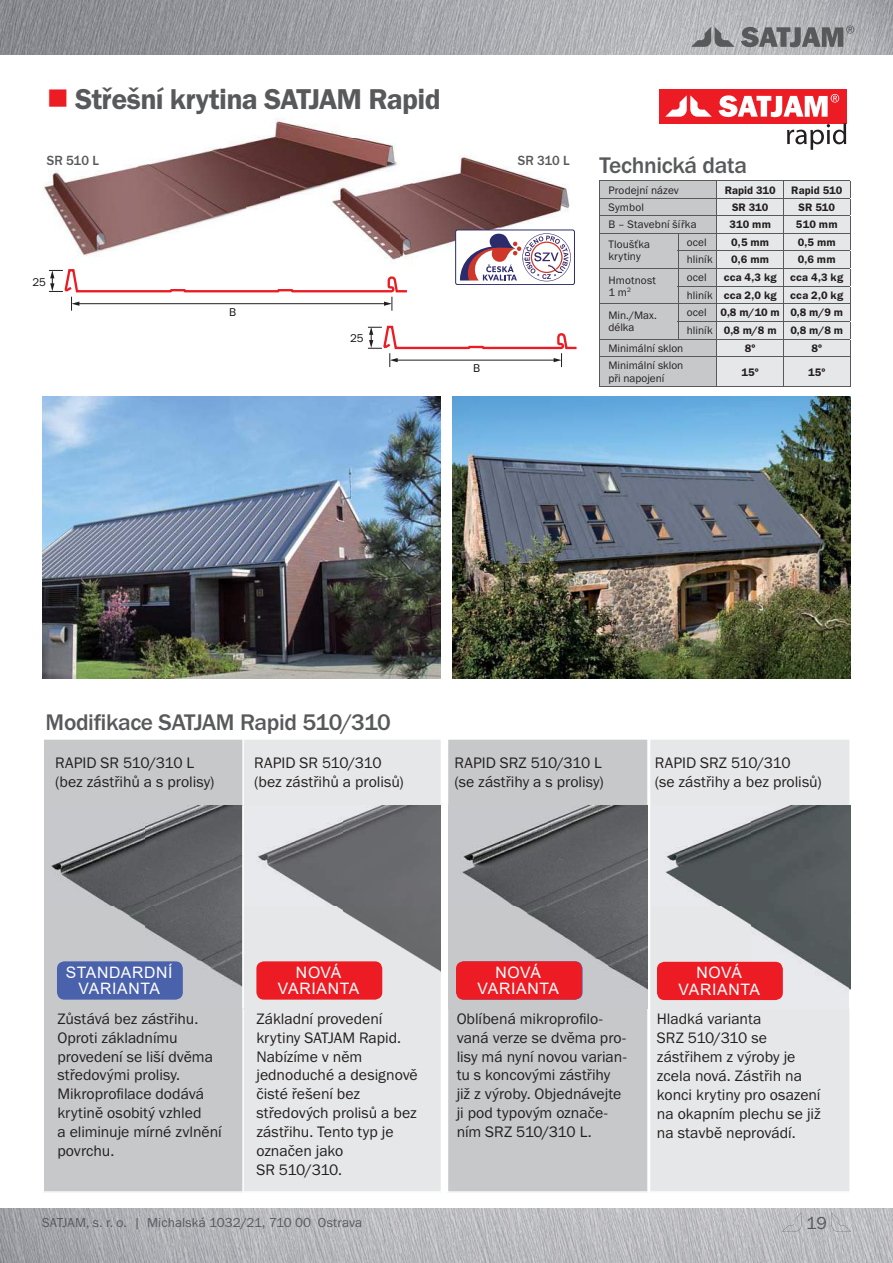
<style>
.page{position:relative;width:893px;height:1263px;background:#fff}
.page>*{position:absolute;margin:0;border:0;box-sizing:border-box;transform-origin:0 0}
.t1{font:29.7px "Franklin Got Itc TOT Dem";letter-spacing:-.025em;color:#58595b}
.t2{font:500 23.4px "Franklin Got Itc TOT";letter-spacing:-.015em;color:#58595b}
.t3{font:18px "Franklin Got Itc TOT Boo";color:#58595b}
.t4{font:15.75px/18.9px "Franklin Got Itc TOT Boo";color:#231f20}
.t5{font:15.75px/16.5px "Arial";letter-spacing:.035em;color:#fff;text-align:center}
.t6{font:500 13.8px "Franklin Got Itc TOT";letter-spacing:.005em;color:#58595b;scale:.95 1}
.t7{font:13.5px "Franklin Got Itc TOT Boo";letter-spacing:.005em;color:#58595b}
.t8{font:11.7px "Franklin Got Itc TOT Boo";color:#130e15}
.t9{font:11.25px/12px "Franklin Got Itc TOT Boo";letter-spacing:.005em;color:#231f20}
.t10{font:11.25px/17.7px "Franklin Got Itc TOT Dem";color:#231f20}
.t11{font:11.25px/17.7px "Franklin Got Itc TOT Dem";letter-spacing:.025em;color:#231f20;text-align:right}
.s1{color:#ed1c24}
.s2{font-family:"Franklin Got Itc TOT Boo"}
</style>
<div class="page">
<img style="left:0;top:0;width:893px;height:54px">
<img style="left:0;top:1208px;width:893px;height:55px">
<svg style="left:782px;top:1212px;width:19px;height:20px"></svg>
<svg style="left:832px;top:1212px;width:19px;height:20px"></svg>
<svg style="left:691px;top:27px;width:44px;height:20px"></svg>
<svg style="left:741px;top:26px;width:113px;height:22px;background:#848588"></svg>
<img style="left:399px;top:156px;width:176px;height:77px">
<img style="left:43px;top:143px;width:203px;height:90px">
<img style="left:246px;top:119px;width:115px;height:45px">
<img style="left:246px;top:164px;width:34px;height:45px">
<img style="left:280px;top:138px;width:119px;height:95px">
<div style="left:659px;top:89px;width:187px;height:34px;background:#ed1c24"></div>
<svg style="left:665px;top:95px;width:47px;height:22px"></svg>
<svg style="left:718px;top:94px;width:128px;height:56px"></svg>
<div style="left:455px;top:230px;width:120px;height:55px;border:1px solid #2c2c6d;border-radius:2px"></div>
<svg style="left:49px;top:233px;width:528px;height:134px"></svg>
<hr style="left:600px;top:180px;width:78px;height:1px;background:#58595b">
<hr style="left:678px;top:180px;width:105px;height:1px;background:#58595b">
<hr style="left:783px;top:180px;width:67px;height:1px;background:#58595b">
<svg style="left:600px;top:181px;width:251px;height:206px;background:#cfd1d2"></svg>
<hr style="left:600px;top:386px;width:250px;height:1px;background:#58595b">
<div style="left:44px;top:739px;width:198px;height:453px;background:#c6c8ca"></div>
<img style="left:46px;top:806px;width:196px;height:202px">
<svg style="left:242px;top:740px;width:199px;height:451px;background:#cdced0"></svg>
<div style="left:448px;top:739px;width:200px;height:453px;background:#c6c8ca"></div>
<div style="left:650px;top:740px;width:201px;height:451px;background:#e6e7e8"></div>
<img style="left:448px;top:806px;width:199px;height:202px">
<img style="left:439px;top:806px;width:2px;height:202px">
<img style="left:651px;top:806px;width:199px;height:202px">
<div style="left:57px;top:961px;width:126px;height:39px;background:#4a61ac;border-radius:8px"></div>
<div style="left:256px;top:961px;width:126px;height:39px;background:#ed1c24;border-radius:8px"></div>
<div style="left:456px;top:961px;width:126px;height:39px;background:#ed1c24;border-radius:8px"></div>
<div style="left:657px;top:962px;width:126px;height:38px;background:#ed1c24;border-radius:8px"></div>
<img style="left:43px;top:396px;width:397px;height:282px">
<img style="left:453px;top:396px;width:397px;height:282px">
<h1 class="t1" style="left:47px;top:88px;width:396px"><span class="s1">■</span> Střešní kr tina SATJAM Rapid</h1>
<h1 class="t1" style="left:196px;top:88px;width:15px">y</h1>
<p class="t6" style="left:47px;top:152px;width:56px">SR 510 L</p>
<p class="t6" style="left:518px;top:152px;width:56px">SR 310 L</p>
<p class="t8" style="left:32px;top:277px;width:15px">25</p>
<p class="t8" style="left:229px;top:307px;width:9px">B</p>
<p class="t8" style="left:350px;top:333px;width:15px">25</p>
<p class="t8" style="left:473px;top:364px;width:9px">B</p>
<h2 class="t2" style="left:600px;top:151px;width:149px">Technická data</h2>
<p class="t9" style="left:608px;top:185px;width:72px">Prodejní název</p>
<p class="t10" style="left:725px;top:182px;width:52px">Rapid 310</p>
<p class="t10" style="left:791px;top:182px;width:53px">Rapid 510</p>
<p class="t9" style="left:608px;top:202px;width:37px">Symbol</p>
<p class="t10" style="left:732px;top:199px;width:38px">SR 310</p>
<p class="t10" style="left:799px;top:199px;width:38px">SR 510</p>
<p class="t9" style="left:608px;top:219px;width:90px">B – Stavební šířka</p>
<p class="t10" style="left:729px;top:216px;width:43px">310 mm</p>
<p class="t10" style="left:796px;top:216px;width:43px">510 mm</p>
<p class="t9" style="left:608px;top:240px;width:43px">Tloušťka krytiny</p>
<p class="t9" style="left:687px;top:237px;width:22px">ocel</p>
<p class="t10" style="left:731px;top:234px;width:39px">0,5 mm</p>
<p class="t10" style="left:798px;top:234px;width:39px">0,5 mm</p>
<p class="t9" style="left:687px;top:255px;width:28px">hliník</p>
<p class="t10" style="left:731px;top:252px;width:39px">0,6 mm</p>
<p class="t10" style="left:798px;top:252px;width:39px">0,6 mm</p>
<p class="t11" style="left:687px;top:269px;width:158px">cca 4,3 kg cca 4,3 kg<br><span class="s2">hliník</span> cca 2,0 kg cca 2,0 kg</p>
<p class="t9" style="left:608px;top:275px;width:49px">Hmotnost<br>1 m<sup>2</sup></p>
<p class="t9" style="left:687px;top:272px;width:22px">ocel</p>
<p class="t9" style="left:608px;top:311px;width:50px">Min./Max. délka</p>
<p class="t10" style="left:687px;top:305px;width:158px"><span class="s2">ocel</span> 0,8 m/10 m 0,8 m/9 m <span class="s2">hliník</span> 0,8 m/8 m 0,8 m/8 m</p>
<p class="t9" style="left:608px;top:343px;width:76px">Minimální sklon</p>
<p class="t10" style="left:745px;top:340px;width:12px">8º</p>
<p class="t10" style="left:811px;top:340px;width:12px">8º</p>
<p class="t9" style="left:608px;top:359px;width:76px;line-height:13.5px">Minimální sklon při napojení</p>
<p class="t10" style="left:742px;top:364px;width:19px">15º</p>
<p class="t10" style="left:808px;top:364px;width:19px">15º</p>
<h2 class="t2" style="left:46px;top:708px;width:347px">Modifikace SATJAM Rapid 510/310</h2>
<p class="t4" style="left:55px;top:755px;width:161px">RAPID SR 510/310 L (bez zástřihů a s prolisy)</p>
<p class="t4" style="left:254px;top:755px;width:151px">RAPID SR 510/310 (bez zástřihů a prolisů)</p>
<p class="t4" style="left:455px;top:755px;width:151px">RAPID SRZ 510/310 L (se zástřihy a s prolisy)</p>
<p class="t4" style="left:655px;top:755px;width:168px">RAPID SRZ 510/310<br>(se zástřihy a bez prolisů)</p>
<p class="t5" style="left:66px;top:964px;width:108px">STANDARDNÍ<br>VARIANTA</p>
<p class="t5" style="left:278px;top:964px;width:83px">NOVÁ<br>VARIANTA</p>
<p class="t5" style="left:478px;top:964px;width:83px">NOVÁ<br>VARIANTA</p>
<p class="t5" style="left:678px;top:964px;width:83px">NOVÁ<br>VARIANTA</p>
<p class="t4" style="left:57px;top:1010px;width:166px">Zůstává bez zástřihu.<br>Oproti základnímu provedení se liší dvěma středovými prolisy.<br>Mikroprofilace dodává krytině osobitý vzhled<br>a eliminuje mírné zvlnění povrchu.</p>
<p class="t4" style="left:256px;top:1010px;width:163px">Základní provedení krytiny SATJAM Rapid.<br>Nabízíme v něm jednoduché a designově čisté řešení bez středových prolisů a bez zástřihu. Tento typ je označen jako<br>SR 510/310.</p>
<p class="t4" style="left:457px;top:1010px;width:171px">Oblíbená mikroprofilo&shy;vaná verze se dvěma pro&shy;lisy má nyní novou varian&shy;tu s koncovými zástřihy již z výroby. Objednávejte ji pod typovým označe&shy;ním SRZ 510/310 L.</p>
<p class="t4" style="left:657px;top:1011px;width:165px">Hladká varianta<br>SRZ 510/310 se zástřihem z výroby je zcela nová. Zástřih na konci krytiny pro osazení na okapním plechu se již na stavbě neprovádí.</p>
<p class="t7" style="left:42px;top:1217px;width:322px">SATJAM, s. r. o. | Michalská 1032/21, 710 00 Ostrava</p>
<p class="t3" style="left:806px;top:1215px;width:22px">19</p>
</div>
